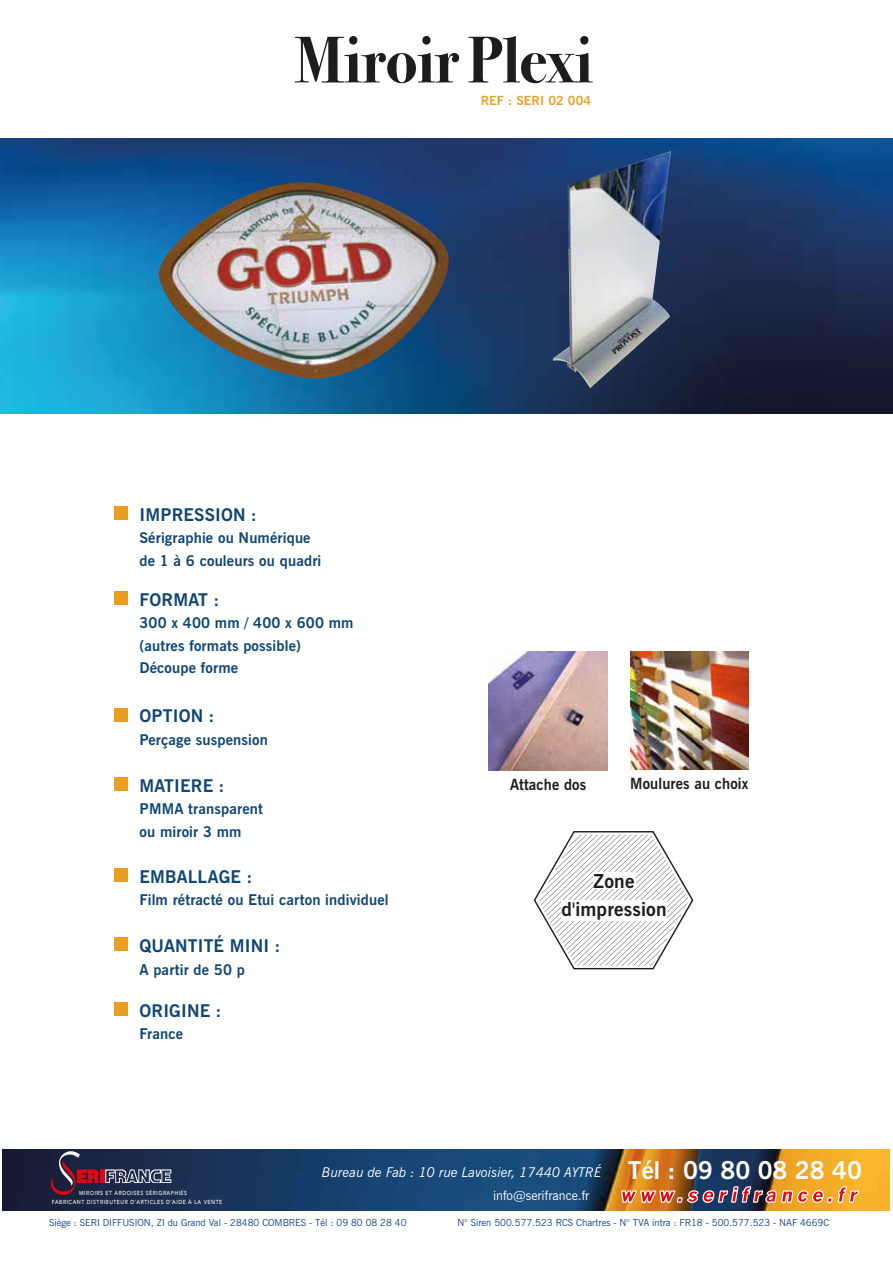
<style>
.page{position:relative;width:893px;height:1263px;background:#fff}
.page>*{position:absolute;margin:0;border:0;box-sizing:border-box;transform-origin:0 0}
.t1{font:700 66px "Bodoni Svty Two ITCTT";letter-spacing:-.01em;color:#1d1d1b;scale:.95 1}
.t2{font:700 19.2px/27.8px "News Gothic BT";letter-spacing:.01em;color:#1d1d1b;text-align:center}
.t3{font:700 17.55px "News Gothic BT";letter-spacing:.01em;color:#104676}
.t4{font:700 15.45px "News Gothic BT";letter-spacing:.01em;color:#1d1d1b;scale:.95 1}
.t5{font:700 14.85px/22.5px "News Gothic BT";letter-spacing:.01em;color:#104676}
.t6{font:italic 13.5px "News Gothic BT";color:#fff}
.t7{font:12.75px "News Gothic BT";color:#fff}
.t8{font:700 12.6px "News Gothic BT";letter-spacing:.01em;color:#eb9d23}
.t9{font:9.75px "News Gothic BT";color:#134488}
.t10{font:500 5.85px/8.4px "Avenir";letter-spacing:.1em;color:#fff;scale:.88 1}
.s1{font-weight:700;font-style:normal;font-size:24.6px}
</style>
<div class="page">
<img style="left:2px;top:1150px;width:888px;height:61px">
<hr style="left:100px;top:1169px;width:4px;height:14px;background:#e20613">
<svg style="left:105px;top:1169px;width:66px;height:14px"></svg>
<svg style="left:51px;top:1151px;width:48px;height:44px;background:#4e2a42"></svg>
<img style="left:621px;top:1186px;width:238px;height:17px">
<img style="left:0;top:138px;width:893px;height:275px">
<div style="left:114px;top:507px;width:13px;height:13px;background:#eb9d23"></div>
<div style="left:114px;top:591px;width:13px;height:13px;background:#eb9d23"></div>
<div style="left:114px;top:708px;width:13px;height:13px;background:#eb9d23"></div>
<div style="left:114px;top:777px;width:13px;height:14px;background:#eb9d23"></div>
<div style="left:114px;top:868px;width:13px;height:13px;background:#eb9d23"></div>
<div style="left:114px;top:938px;width:13px;height:13px;background:#eb9d23"></div>
<div style="left:114px;top:1002px;width:13px;height:13px;background:#eb9d23"></div>
<img style="left:631px;top:651px;width:118px;height:118px">
<img style="left:489px;top:651px;width:119px;height:119px">
<img style="left:157px;top:182px;width:296px;height:198px">
<svg style="left:533px;top:831px;width:161px;height:139px"></svg>
<div style="left:561px;top:900px;width:106px;height:20px;background:#fff"></div>
<div style="left:593px;top:872px;width:42px;height:17px;background:#fff"></div>
<img style="left:553px;top:151px;width:118px;height:237px">
<h1 class="t1" style="left:295px;top:5px;width:315px">Miroir Plexi</h1>
<p class="t8" style="left:481px;top:92px;width:112px">REF : SERI 02 004</p>
<p class="t3" style="left:139px;top:504px;width:119px">IMPRESSION :</p>
<p class="t5" style="left:139px;top:527px;width:183px">Sérigraphie ou Numérique de 1 à 6 couleurs ou quadri</p>
<p class="t3" style="left:139px;top:589px;width:81px">FORMAT :</p>
<p class="t5" style="left:139px;top:611px;width:216px">300 x 400 mm / 400 x 600 mm (autres formats possible)<br>Découpe forme</p>
<p class="t3" style="left:139px;top:705px;width:77px">OPTION :</p>
<p class="t5" style="left:139px;top:728px;width:130px">Perçage suspension</p>
<p class="t3" style="left:139px;top:775px;width:87px">MATIERE :</p>
<p class="t5" style="left:139px;top:798px;width:125px">PMMA transparent ou miroir 3 mm</p>
<p class="t3" style="left:139px;top:866px;width:115px">EMBALLAGE :</p>
<p class="t5" style="left:139px;top:888px;width:251px">Film rétracté ou Etui carton individuel</p>
<p class="t3" style="left:139px;top:935px;width:143px">QUANTITÉ MINI :</p>
<p class="t5" style="left:139px;top:958px;width:107px">A partir de 50 p</p>
<p class="t3" style="left:139px;top:1000px;width:84px">ORIGINE :</p>
<p class="t5" style="left:139px;top:1022px;width:45px">France</p>
<p class="t4" style="left:510px;top:775px;width:82px">Attache dos</p>
<p class="t4" style="left:630px;top:774px;width:126px">Moulures au choix</p>
<p class="t2" style="left:561px;top:867px;width:107px">Zone d'impression</p>
<p class="t6" style="left:322px;top:1164px;width:542px">Bureau de Fab : 10 rue Lavoisier, 17440 AYTRÉ <span class="s1">Tél : 09 80 08 28 40</span></p>
<p class="t9" style="left:49px;top:1216px;width:359px">Siège : SERI DIFFUSION, ZI du Grand Val - 28480 COMBRES - Tél : 09 80 08 28 40</p>
<p class="t9" style="left:458px;top:1216px;width:373px">N° Siren 500.577.523 RCS Chartres - N° TVA intra : FR18 - 500.577.523 - NAF 4669C</p>
<p class="t10" style="left:52px;top:1189px;width:195px;text-indent:27px">MIROIRS ET ARDOISES SÉRIGRAPHIÉS<br>FABRICANT DISTRIBUTEUR D'ARTICLES D'AIDE À LA VENTE</p>
<p class="t7" style="left:493px;top:1188px;width:98px">info@serifrance.fr</p>
</div>
